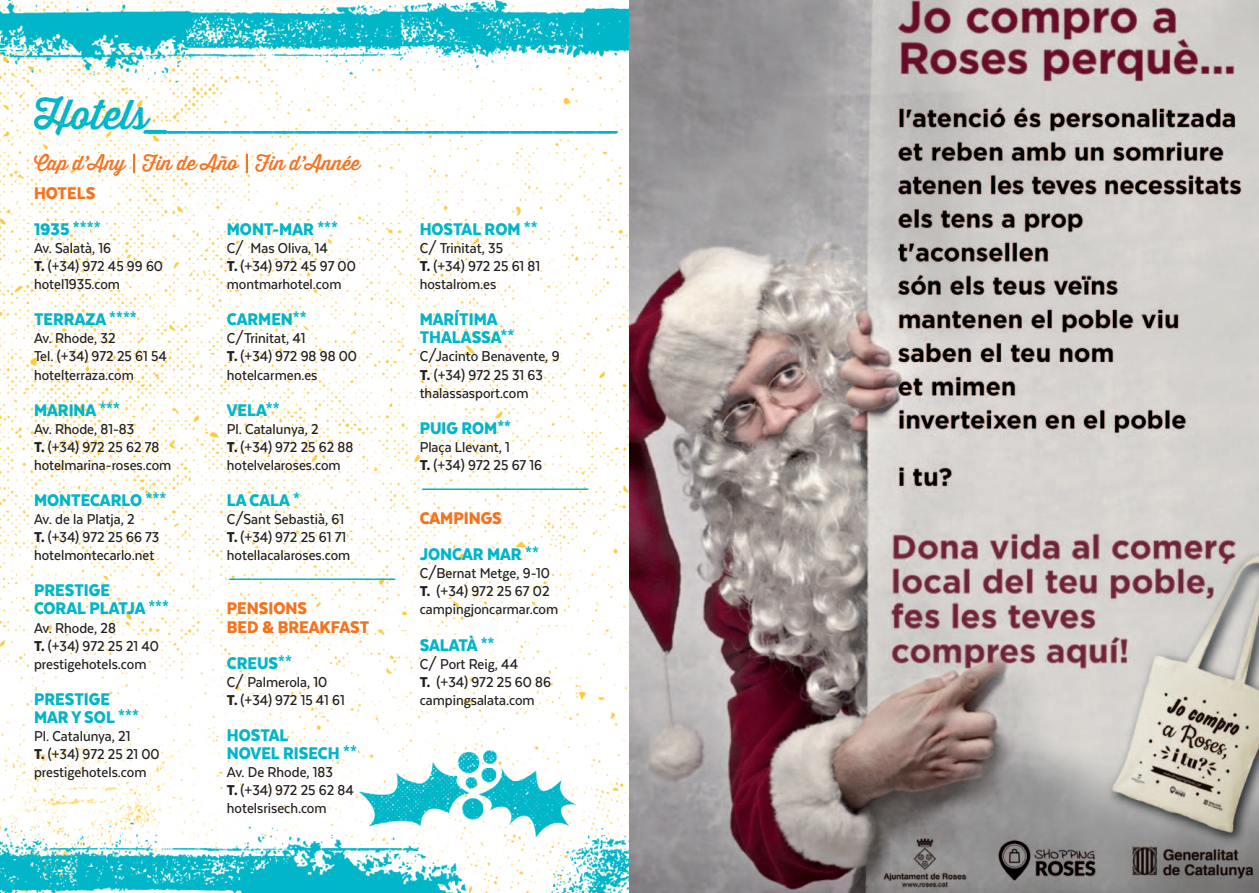
<style>
.page{position:relative;width:1259px;height:893px;background:#fff}
.page>*{position:absolute;margin:0;border:0;box-sizing:border-box;transform-origin:0 0}
.t1{font:italic 40.5px "Thirsty Rough Reg";color:#00b6c8}
.t2{font:900 19.5px "Texta Narrow";color:#00b6c8}
.t3{font:900 19.5px "Texta Narrow";color:#f47321}
.t4{font:19.5px "Thirsty Rough Reg";color:#f47321}
.t5{font:500 16.5px "Texta Narrow";color:#231f20}
.t6{font:16.5px "Thirsty Rough Reg";color:#00b6c8}
.s1{font-style:normal}
.s2{font-weight:900}
</style>
<div class="page">
<img style="left:0;top:0;width:629px;height:893px">
<svg style="left:629px;top:0;width:630px;height:893px;background:#a99d9c"></svg>
<p class="t1" style="left:34px;top:99px;width:590px"><span class="s1">Hotels_</span>_____________________</p>
<p class="t4" style="left:34px;top:156px;width:328px">Cap d’Any | Fin de Año | Fin d’Année</p>
<p class="t3" style="left:34px;top:187px;width:63px">HOTELS</p>
<p class="t2" style="left:34px;top:223px;width:68px">1935 ****</p>
<p class="t5" style="left:34px;top:243px;width:78px">Av. Salatà, 16</p>
<p class="t5" style="left:34px;top:261px;width:131px"><span class="s2">T.</span> (+34) 972 45 99 60</p>
<p class="t5" style="left:34px;top:279px;width:88px">hotel1935.com</p>
<p class="t2" style="left:34px;top:313px;width:104px">TERRAZA ****</p>
<p class="t5" style="left:34px;top:333px;width:83px">Av. Rhode, 32</p>
<p class="t5" style="left:34px;top:351px;width:134px">Tel. (+34) 972 25 61 54</p>
<p class="t5" style="left:34px;top:370px;width:101px">hotelterraza.com</p>
<p class="t2" style="left:34px;top:404px;width:88px">MARINA ***</p>
<p class="t5" style="left:34px;top:424px;width:102px">Av. Rhode, 81-83</p>
<p class="t5" style="left:34px;top:442px;width:127px"><span class="s2">T.</span> (+34) 972 25 62 78</p>
<p class="t5" style="left:34px;top:460px;width:139px">hotelmarina-roses.com</p>
<p class="t2" style="left:34px;top:494px;width:134px">MONTECARLO ***</p>
<p class="t5" style="left:34px;top:514px;width:102px">Av. de la Platja, 2</p>
<p class="t5" style="left:34px;top:532px;width:127px"><span class="s2">T.</span> (+34) 972 25 66 73</p>
<p class="t5" style="left:34px;top:550px;width:122px">hotelmontecarlo.net</p>
<p class="t2" style="left:34px;top:585px;width:77px">PRESTIGE</p>
<p class="t2" style="left:34px;top:603px;width:137px">CORAL PLATJA ***</p>
<p class="t5" style="left:34px;top:623px;width:83px">Av. Rhode, 28</p>
<p class="t5" style="left:34px;top:641px;width:126px"><span class="s2">T.</span> (+34) 972 25 21 40</p>
<p class="t5" style="left:34px;top:659px;width:114px">prestigehotels.com</p>
<p class="t2" style="left:34px;top:693px;width:77px">PRESTIGE</p>
<p class="t2" style="left:34px;top:711px;width:106px">MAR Y SOL ***</p>
<p class="t5" style="left:34px;top:731px;width:98px">Pl. Catalunya, 21</p>
<p class="t5" style="left:34px;top:749px;width:127px"><span class="s2">T.</span> (+34) 972 25 21 00</p>
<p class="t5" style="left:34px;top:767px;width:114px">prestigehotels.com</p>
<p class="t2" style="left:227px;top:223px;width:113px">MONT-MAR ***</p>
<p class="t5" style="left:227px;top:243px;width:102px">C/ Mas Oliva, 14</p>
<p class="t5" style="left:227px;top:261px;width:131px"><span class="s2">T.</span> (+34) 972 45 97 00</p>
<p class="t5" style="left:227px;top:279px;width:116px">montmarhotel.com</p>
<p class="t2" style="left:227px;top:313px;width:81px">CARMEN**</p>
<p class="t5" style="left:227px;top:333px;width:80px">C/Trinitat, 41</p>
<p class="t5" style="left:227px;top:351px;width:132px"><span class="s2">T.</span> (+34) 972 98 98 00</p>
<p class="t5" style="left:227px;top:370px;width:92px">hotelcarmen.es</p>
<p class="t2" style="left:227px;top:404px;width:54px">VELA**</p>
<p class="t5" style="left:227px;top:424px;width:93px">Pl. Catalunya, 2</p>
<p class="t5" style="left:227px;top:442px;width:128px"><span class="s2">T.</span> (+34) 972 25 62 88</p>
<p class="t5" style="left:227px;top:460px;width:115px">hotelvelaroses.com</p>
<p class="t2" style="left:227px;top:494px;width:75px">LA CALA *</p>
<p class="t5" style="left:227px;top:514px;width:119px">C/Sant Sebastià, 61</p>
<p class="t5" style="left:227px;top:532px;width:121px"><span class="s2">T.</span> (+34) 972 25 61 71</p>
<p class="t5" style="left:227px;top:550px;width:125px">hotellacalaroses.com</p>
<p class="t6" style="left:227px;top:572px;width:171px">–––––––––––––––––––––––</p>
<p class="t3" style="left:227px;top:603px;width:82px">PENSIONS</p>
<p class="t3" style="left:227px;top:621px;width:144px">BED &amp; BREAKFAST</p>
<p class="t2" style="left:227px;top:657px;width:67px">CREUS**</p>
<p class="t5" style="left:227px;top:677px;width:102px">C/ Palmerola, 10</p>
<p class="t5" style="left:227px;top:695px;width:119px"><span class="s2">T.</span> (+34) 972 15 41 61</p>
<p class="t2" style="left:227px;top:729px;width:63px">HOSTAL</p>
<p class="t2" style="left:227px;top:747px;width:132px">NOVEL RISECH **</p>
<p class="t5" style="left:227px;top:767px;width:108px">Av. De Rhode, 183</p>
<p class="t5" style="left:227px;top:785px;width:129px"><span class="s2">T.</span> (+34) 972 25 62 84</p>
<p class="t5" style="left:227px;top:803px;width:101px">hotelsrisech.com</p>
<p class="t2" style="left:420px;top:223px;width:120px">HOSTAL ROM **</p>
<p class="t5" style="left:420px;top:243px;width:85px">C/ Trinitat, 35</p>
<p class="t5" style="left:420px;top:261px;width:122px"><span class="s2">T.</span> (+34) 972 25 61 81</p>
<p class="t5" style="left:420px;top:279px;width:78px">hostalrom.es</p>
<p class="t2" style="left:420px;top:313px;width:79px">MARÍTIMA</p>
<p class="t2" style="left:420px;top:332px;width:96px">THALASSA**</p>
<p class="t5" style="left:420px;top:351px;width:141px">C/Jacinto Benavente, 9</p>
<p class="t5" style="left:420px;top:370px;width:125px"><span class="s2">T.</span> (+34) 972 25 31 63</p>
<p class="t5" style="left:420px;top:388px;width:110px">thalassasport.com</p>
<p class="t2" style="left:420px;top:422px;width:93px">PUIG ROM**</p>
<p class="t5" style="left:420px;top:442px;width:92px">Plaça Llevant, 1</p>
<p class="t5" style="left:420px;top:460px;width:124px"><span class="s2">T.</span> (+34) 972 25 67 16</p>
<p class="t6" style="left:420px;top:482px;width:171px">–––––––––––––––––––––––</p>
<p class="t3" style="left:420px;top:512px;width:84px">CAMPINGS</p>
<p class="t2" style="left:420px;top:548px;width:121px">JONCAR MAR **</p>
<p class="t5" style="left:420px;top:568px;width:132px">C/Bernat Metge, 9-10</p>
<p class="t5" style="left:420px;top:586px;width:131px"><span class="s2">T.</span> (+34) 972 25 67 02</p>
<p class="t5" style="left:420px;top:604px;width:140px">campingjoncarmar.com</p>
<p class="t2" style="left:420px;top:639px;width:76px">SALATÀ **</p>
<p class="t5" style="left:420px;top:659px;width:100px">C/ Port Reig, 44</p>
<p class="t5" style="left:420px;top:677px;width:133px"><span class="s2">T.</span> (+34) 972 25 60 86</p>
<p class="t5" style="left:420px;top:695px;width:117px">campingsalata.com</p>
</div>
